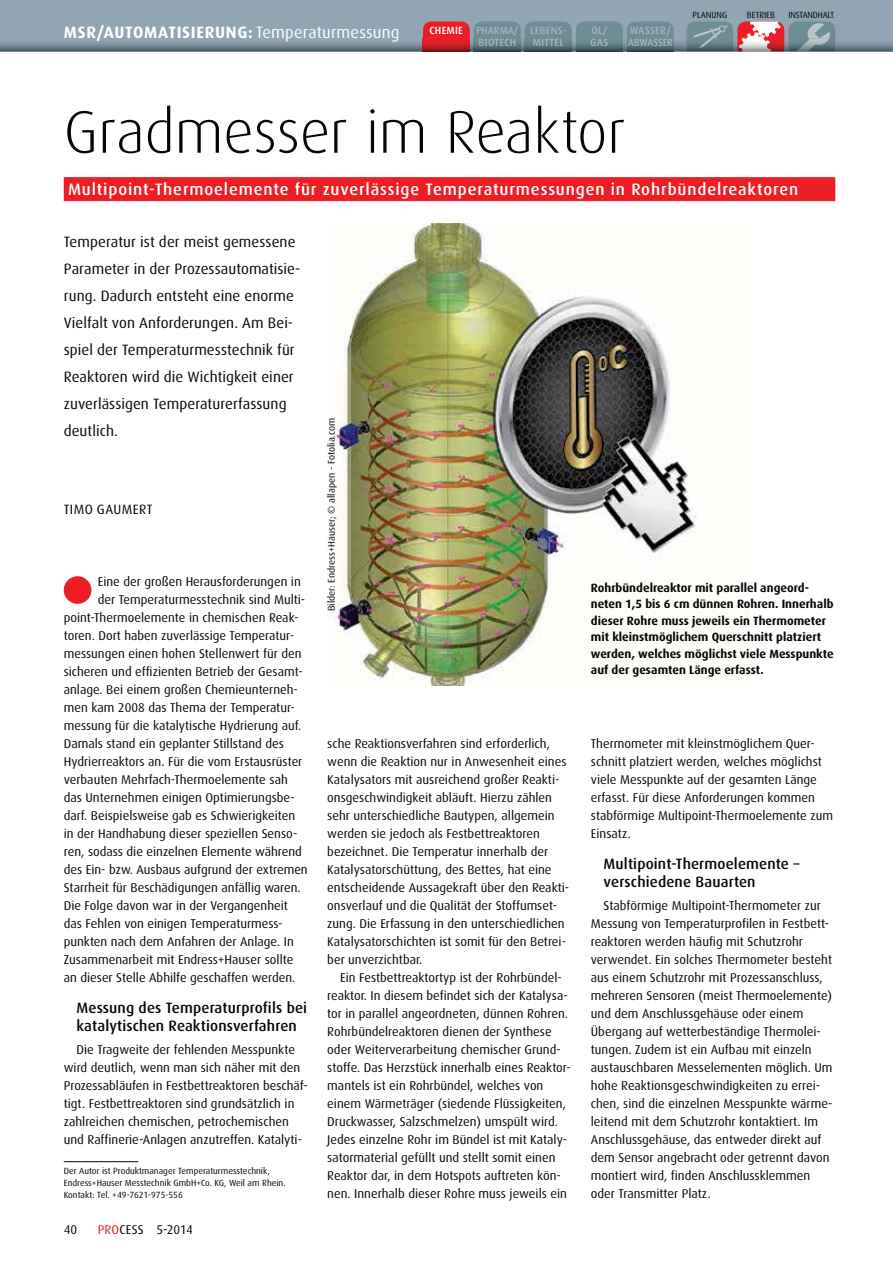
<style>
.page{position:relative;width:893px;height:1263px;background:#fff}
.page>*{position:absolute;margin:0;border:0;box-sizing:border-box;transform-origin:0 0}
.t1{font:300 60px "Dax Pro";letter-spacing:-.005em;color:#030806}
.t2{font:500 16.5px "Dax Pro";letter-spacing:.05em;color:#fff}
.t3{font:700 16.5px "Dax Pro";letter-spacing:.04em;color:#fff}
.t4{font:15px/27px "Dax Pro";letter-spacing:.005em;color:#030806}
.t5{font:500 15px/18px "Dax Pro";letter-spacing:.01em;color:#030806}
.t6{font:13.5px "Dax Pro";letter-spacing:.03em;color:#030806}
.t7{font:12.75px/18px "Dax Pro";color:#030806}
.t8{font:700 12px/16.5px "Dax Pro";color:#030806}
.t9{font:500 10.5px/12px "Dax Pro";letter-spacing:.02em;color:#a5b7c1}
.t10{font:500 10.5px/12px "Dax Pro";letter-spacing:-.005em;color:#a5b7c1}
.t11{font:500 10.5px "Dax Pro";letter-spacing:.025em;color:#fff}
.t12{font:9.75px "Dax Pro";color:#030806}
.t13{font:9px/12px "Dax Pro";color:#030806}
.t14{font:9px "Dax Pro";color:#030806;scale:.95 1}
.t15{font:9px "Dax Pro";letter-spacing:-.02em;color:#030806;scale:.94 1}
.s1{font-weight:400}
.s2{font-weight:300}
.s3{color:#ec1d24}
</style>
<div class="page">
<img style="left:330px;top:223px;width:367px;height:462px">
<div style="left:64px;top:177px;width:771px;height:24px;background:#ec1d24"></div>
<hr style="left:64px;top:1161px;width:74px;height:1px;background:#030806">
<div style="left:0;top:0;width:893px;height:51px;background:#91a6b2"></div>
<svg style="left:0;top:21px;width:893px;height:30px"></svg>
<div style="left:64px;top:576px;width:27px;height:28px;background:#ec1d24;border-radius:50%"></div>
<p class="t3" style="left:64px;top:26px;width:337px">MSR/AUTOMATISIERUNG: <span class="s1">Temperaturmessung</span></p>
<p class="t11" style="left:430px;top:26px;width:35px">CHEMIE</p>
<p class="t9" style="left:530px;top:25px;width:38px">LEBENS-<br>MITTEL</p>
<p class="t9" style="left:590px;top:25px;width:20px">ÖL/<br>GAS</p>
<p class="t10" style="left:628px;top:25px;width:47px">WASSER/<br>ABWASSER</p>
<p class="t9" style="left:476px;top:25px;width:44px">PHARMA/<br>BIOTECH</p>
<p class="t14" style="left:692px;top:11px;width:38px">PLANUNG</p>
<p class="t14" style="left:747px;top:11px;width:31px">BETRIEB</p>
<p class="t15" style="left:788px;top:11px;width:51px">INSTANDHALT<span class="s2">.</span></p>
<h1 class="t1" style="left:64px;top:97px;width:563px">Gradmesser im Reaktor</h1>
<p class="t2" style="left:68px;top:182px;width:732px">Multipoint-Thermoelemente für zuverlässige Temperaturmessungen in Rohrbündelreaktoren</p>
<p class="t4" style="left:64px;top:229px;width:238px">Temperatur ist der meist gemessene Parameter in der Prozessautomatisie&shy;rung. Dadurch entsteht eine enorme Vielfalt von Anforderungen. Am Bei&shy;spiel der Temperaturmesstechnik für Reaktoren wird die Wichtigkeit einer zuverlässigen Temperaturerfassung deutlich.</p>
<p class="t6" style="left:64px;top:504px;width:90px">TIMO GAUMERT</p>
<p class="t7" style="left:98px;top:574px;width:205px">Eine der großen Herausforderungen in</p>
<p class="t7" style="left:98px;top:592px;width:209px">der Temperaturmesstechnik sind Multi-</p>
<p class="t7" style="left:64px;top:610px;width:236px">point-Thermoelemente in chemischen Reak-</p>
<p class="t7" style="left:64px;top:628px;width:232px">toren. Dort haben zuverlässige Temperatur-</p>
<p class="t7" style="left:64px;top:646px;width:239px">messungen einen hohen Stellenwert für den</p>
<p class="t7" style="left:64px;top:664px;width:240px">sicheren und effizienten Betrieb der Gesamt-</p>
<p class="t7" style="left:64px;top:682px;width:236px">anlage. Bei einem großen Chemieunterneh-</p>
<p class="t7" style="left:64px;top:700px;width:233px">men kam 2008 das Thema der Temperatur-</p>
<p class="t7" style="left:64px;top:718px;width:239px">messung für die katalytische Hydrierung auf.</p>
<p class="t7" style="left:64px;top:736px;width:222px">Damals stand ein geplanter Stillstand des</p>
<p class="t7" style="left:64px;top:754px;width:240px">Hydrierreaktors an. Für die vom Erstausrüster</p>
<p class="t7" style="left:64px;top:772px;width:226px">verbauten Mehrfach-Thermoelemente sah</p>
<p class="t7" style="left:64px;top:790px;width:232px">das Unternehmen einigen Optimierungsbe-</p>
<p class="t7" style="left:64px;top:808px;width:233px">darf. Beispielsweise gab es Schwierigkeiten</p>
<p class="t7" style="left:64px;top:826px;width:235px">in der Handhabung dieser speziellen Senso-</p>
<p class="t7" style="left:64px;top:844px;width:240px">ren, sodass die einzelnen Elemente während</p>
<p class="t7" style="left:64px;top:862px;width:245px">des Ein- bzw. Ausbaus aufgrund der extremen</p>
<p class="t7" style="left:64px;top:880px;width:239px">Starrheit für Beschädigungen anfällig waren.</p>
<p class="t7" style="left:64px;top:898px;width:226px">Die Folge davon war in der Vergangenheit</p>
<p class="t7" style="left:64px;top:916px;width:220px">das Fehlen von einigen Temperaturmess-</p>
<p class="t7" style="left:64px;top:934px;width:232px">punkten nach dem Anfahren der Anlage. In</p>
<p class="t7" style="left:64px;top:952px;width:231px">Zusammenarbeit mit Endress+Hauser sollte</p>
<p class="t7" style="left:64px;top:970px;width:233px">an dieser Stelle Abhilfe geschaffen werden.</p>
<p class="t5" style="left:77px;top:1000px;width:232px">Messung des Temperaturprofils bei katalytischen Reaktionsverfahren</p>
<p class="t7" style="left:64px;top:1042px;width:246px;text-indent:13px">Die Tragweite der fehlenden Messpunkte wird deutlich, wenn man sich näher mit den Prozessabläufen in Festbettreaktoren beschäf&shy;tigt. Festbettreaktoren sind grundsätzlich in zahlreichen chemischen, petrochemischen und Raffinerie-Anlagen anzutreffen. Katalyti-</p>
<p class="t13" style="left:64px;top:1166px;width:223px">Der Autor ist Produktmanager Temperaturmesstechnik,<br>Endress+Hauser Messtechnik GmbH+Co. KG, Weil am Rhein.<br>Kontakt: Tel. +49-7621-975-556</p>
<p class="t7" style="left:64px;top:1221px;width:15px">40</p>
<p class="t7" style="left:98px;top:1221px;width:97px"><span class="s3">PRO</span>CESS 5-2014</p>
<p class="t12" style="left:327px;top:611px;width:195px;rotate:-90deg">Bilder: Endress+Hauser; © allapen - Fotolia.com</p>
<p class="t7" style="left:327px;top:736px;width:243px">sche Reaktionsverfahren sind erforderlich, wenn die Reaktion nur in Anwesenheit eines Katalysators mit ausreichend großer Reakti&shy;onsgeschwindigkeit abläuft. Hierzu zählen sehr unterschiedliche Bautypen, allgemein werden sie jedoch als Festbettreaktoren bezeichnet. Die Temperatur innerhalb der Katalysatorschüttung, des Bettes, hat eine entscheidende Aussagekraft über den Reakti&shy;onsverlauf und die Qualität der Stoffumset&shy;zung. Die Erfassung in den unterschiedlichen Katalysatorschichten ist somit für den Betrei&shy;ber unverzichtbar.</p>
<p class="t7" style="left:327px;top:970px;width:245px;text-indent:13px">Ein Festbettreaktortyp ist der Rohrbündel&shy;reaktor. In diesem befindet sich der Katalysa&shy;tor in parallel angeordneten, dünnen Rohren.<br>Rohrbündelreaktoren dienen der Synthese oder Weiterverarbeitung chemischer Grund&shy;stoffe. Das Herzstück innerhalb eines Reaktor&shy;mantels ist ein Rohrbündel, welches von einem Wärmeträger (siedende Flüssigkeiten, Druckwasser, Salzschmelzen) umspült wird.<br>Jedes einzelne Rohr im Bündel ist mit Kataly&shy;satormaterial gefüllt und stellt somit einen Reaktor dar, in dem Hotspots auftreten kön&shy;nen. Innerhalb dieser Rohre muss jeweils ein</p>
<p class="t8" style="left:591px;top:580px;width:244px">Rohrbündelreaktor mit parallel angeord&shy;neten 1,5 bis 6 cm dünnen Rohren. Innerhalb dieser Rohre muss jeweils ein Thermometer mit kleinstmöglichem Querschnitt platziert werden, welches möglichst viele Messpunkte auf der gesamten Länge erfasst.</p>
<p class="t7" style="left:591px;top:736px;width:244px">Thermometer mit kleinstmöglichem Quer&shy;schnitt platziert werden, welches möglichst viele Messpunkte auf der gesamten Länge erfasst. Für diese Anforderungen kommen stabförmige Multipoint-Thermoelemente zum Einsatz.</p>
<p class="t5" style="left:604px;top:856px;width:197px">Multipoint-Thermoelemente – verschiedene Bauarten</p>
<p class="t7" style="left:591px;top:898px;width:243px;text-indent:13px">Stabförmige Multipoint-Thermometer zur Messung von Temperaturprofilen in Festbett&shy;reaktoren werden häufig mit Schutzrohr verwendet. Ein solches Thermometer besteht aus einem Schutzrohr mit Prozessanschluss, mehreren Sensoren (meist Thermoelemente) und dem Anschlussgehäuse oder einem Übergang auf wetterbeständige Thermolei&shy;tungen. Zudem ist ein Aufbau mit einzeln austauschbaren Messelementen möglich. Um hohe Reaktionsgeschwindigkeiten zu errei&shy;chen, sind die einzelnen Messpunkte wärme&shy;leitend mit dem Schutzrohr kontaktiert. Im Anschlussgehäuse, das entweder direkt auf dem Sensor angebracht oder getrennt davon montiert wird, finden Anschlussklemmen oder Transmitter Platz.</p>
</div>
